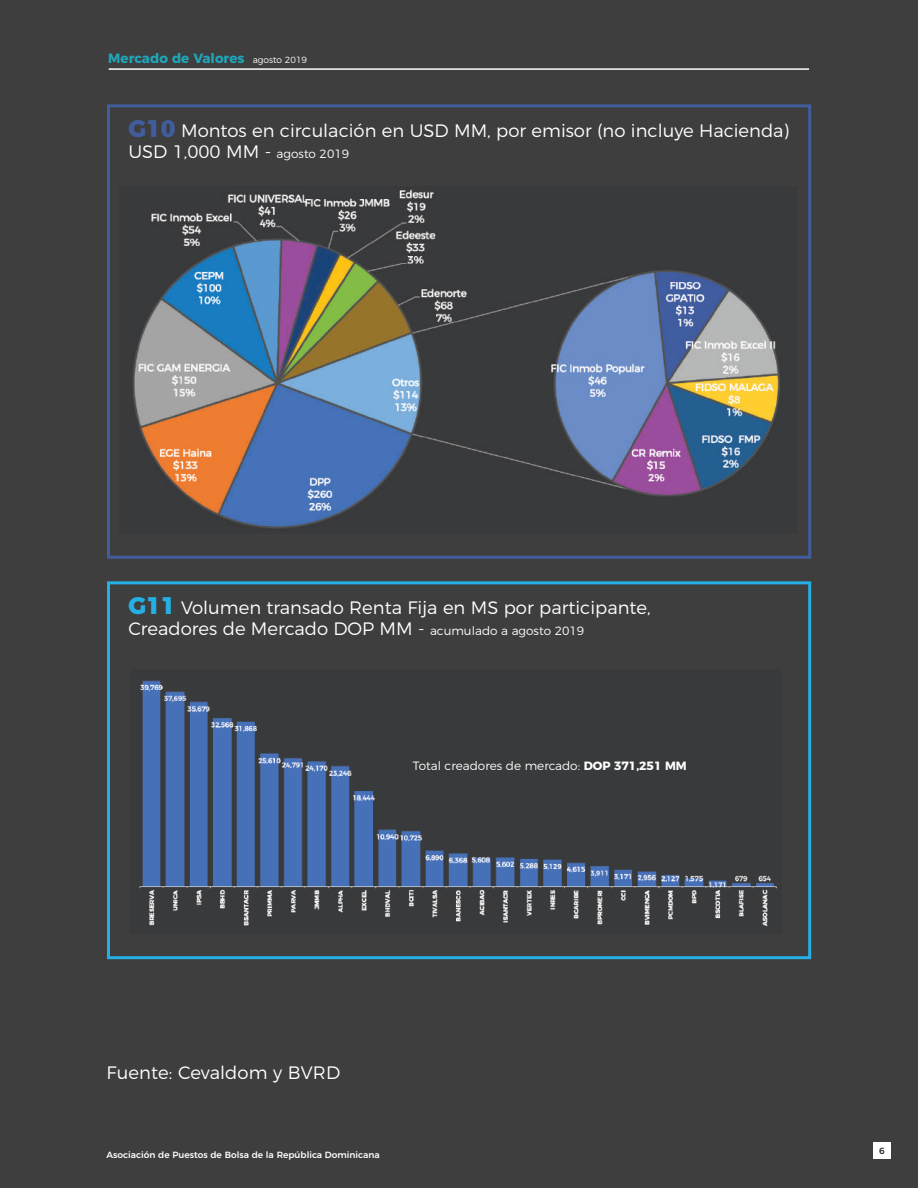
<style>
.page{position:relative;width:918px;height:1188px;background:#3e3e3f}
.page>*{position:absolute;margin:0;border:0;box-sizing:border-box;transform-origin:0 0}
.t1{font:300 18px/21.6px "Montserrat";color:#fff}
.t2{font:700 13.5px "Montserrat";color:#20a5b8}
.t3{font:300 12px "Montserrat";color:#fff}
.t4{font:500 9px "Montserrat";color:#fff}
.t5{font:500 9px "Montserrat";color:#231f20}
.s1{font-weight:300;font-size:9px;color:#fff}
.s2{font-weight:800;font-size:24px;color:#415d9e}
.s3{font-size:12px}
.s4{font-weight:800;font-size:24px;color:#25b0e5}
.s5{font-weight:700}
</style>
<div class="page">
<img style="left:139px;top:680px;width:638px;height:246px">
<img style="left:133px;top:188px;width:647px;height:340px">
<hr style="left:109px;top:68px;width:700px;height:2px;background:#fff">
<div style="left:107px;top:104px;width:704px;height:455px;border:3px solid #415d9e"></div>
<div style="left:873px;top:1142px;width:17px;height:17px;background:#fff"></div>
<div style="left:107px;top:581px;width:704px;height:378px;border:3px solid #25b0e5"></div>
<p class="t2" style="left:108px;top:47px;width:200px">Mercado de Valores <span class="s1">agosto 2019</span></p>
<p class="t1" style="left:128px;top:118px;width:663px"><span class="s2">G10</span> Montos en circulación en USD MM, por emisor (no incluye Hacienda)<br>USD 1,000 MM - <span class="s3">agosto 2019</span></p>
<p class="t1" style="left:128px;top:595px;width:524px"><span class="s4">G11</span> Volumen transado Renta Fija en MS por participante,<br>Creadores de Mercado DOP MM - <span class="s3">acumulado a agosto 2019</span></p>
<p class="t3" style="left:413px;top:756px;width:275px">Total creadores de mercado: <span class="s5">DOP 371,251 MM</span></p>
<p class="t1" style="left:107px;top:1061px;width:235px">Fuente: Cevaldom y BVRD</p>
<p class="t4" style="left:107px;top:1148px;width:275px">Asociación de Puestos de Bolsa de la República Dominicana</p>
<p class="t5" style="left:879px;top:1143px;width:7px">6</p>
</div>
